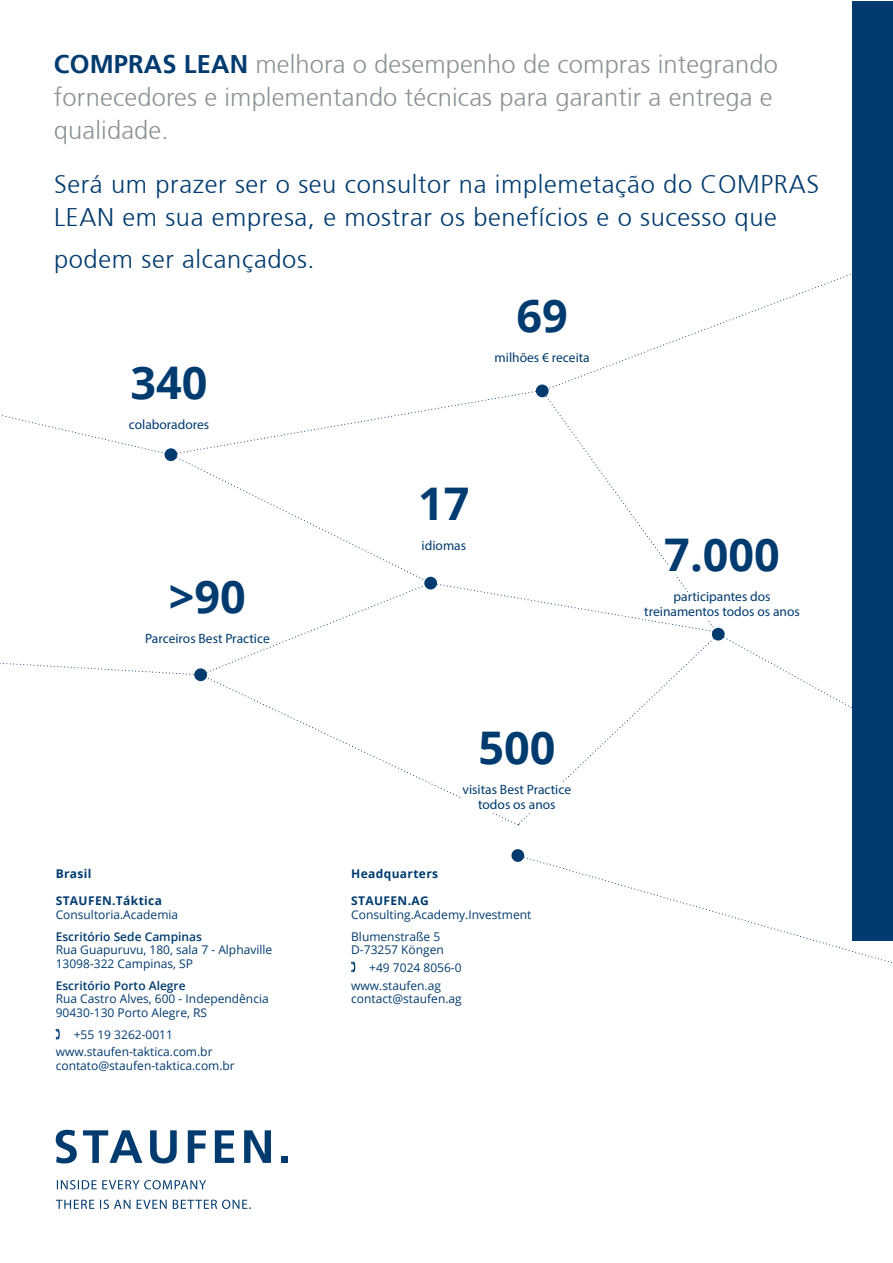
<style>
.page{position:relative;width:893px;height:1263px;background:#fff}
.page>*{position:absolute;margin:0;border:0;box-sizing:border-box;transform-origin:0 0}
.t1{font:700 45px "Open Sans";color:#003b70}
.t2{font:300 25.5px/33px "Frutiger 45";letter-spacing:.025em;color:#003b70}
.t3{font:300 25.5px/33px "Frutiger 45";letter-spacing:.005em;color:#8c9396}
.t4{font:13.5px/15px "Myriad Pro";color:#003b70;text-align:center}
.t5{font:12px/13.5px "Open Sans";color:#003b70}
.t6{font:700 12px "Open Sans";letter-spacing:.03em;color:#003b70}
.t7{font:600 12px "Open Sans";color:#003b70}
.s1{font-family:"Frutiger";font-weight:700;color:#003b70}
</style>
<div class="page">
<div style="left:852px;top:1px;width:41px;height:940px;background:#003b70"></div>
<svg style="left:351px;top:961px;width:4px;height:11px"></svg>
<svg style="left:56px;top:1029px;width:4px;height:10px"></svg>
<svg style="left:56px;top:1130px;width:21px;height:33px"></svg>
<svg style="left:83px;top:1130px;width:59px;height:33px"></svg>
<svg style="left:150px;top:1130px;width:27px;height:33px"></svg>
<svg style="left:188px;top:1130px;width:18px;height:33px"></svg>
<svg style="left:215px;top:1130px;width:19px;height:33px"></svg>
<svg style="left:244px;top:1130px;width:27px;height:33px"></svg>
<div style="left:281px;top:1156px;width:7px;height:7px;background:#003b70"></div>
<svg style="left:56px;top:1199px;width:195px;height:10px"></svg>
<svg style="left:57px;top:1180px;width:149px;height:9px"></svg>
<div style="left:511px;top:849px;width:13px;height:13px;background:#003b70;border-radius:50%"></div>
<svg style="left:518px;top:855px;width:374px;height:108px"></svg>
<svg style="left:549px;top:274px;width:302px;height:115px"></svg>
<svg style="left:536px;top:384px;width:13px;height:13px"></svg>
<svg style="left:0;top:390px;width:852px;height:435px"></svg>
<h2 class="t3" style="left:54px;top:50px;width:725px"><span class="s1">COMPRAS LEAN</span> melhora o desempenho de compras integrando fornecedores e implementando técnicas para garantir a entrega e qualidade.</h2>
<h2 class="t2" style="left:54px;top:170px;width:767px">Será um prazer ser o seu consultor na implemetação do COMPRAS<br>LEAN em sua empresa, e mostrar os benefícios e o sucesso que</h2>
<h2 class="t2" style="left:54px;top:245px;width:262px">podem ser alcançados.</h2>
<h1 class="t1" style="left:130px;top:364px;width:79px">340</h1>
<p class="t4" style="left:129px;top:417px;width:82px">colaboradores</p>
<h1 class="t1" style="left:169px;top:579px;width:79px">&gt;90</h1>
<p class="t4" style="left:145px;top:631px;width:126px">Parceiros Best Practice</p>
<p class="t6" style="left:56px;top:869px;width:37px">Brasil</p>
<p class="t6" style="left:56px;top:896px;width:108px">STAUFEN.Táktica</p>
<p class="t5" style="left:56px;top:908px;width:124px">Consultoria.Academia</p>
<p class="t7" style="left:56px;top:931px;width:148px">Escritório Sede Campinas</p>
<p class="t5" style="left:56px;top:944px;width:218px">Rua Guapuruvu, 180, sala 7 - Alphaville<br>13098-322 Campinas, SP</p>
<p class="t7" style="left:56px;top:980px;width:132px">Escritório Porto Alegre</p>
<p class="t5" style="left:56px;top:993px;width:215px">Rua Castro Alves, 600 - Independência<br>90430-130 Porto Alegre, RS</p>
<p class="t5" style="left:56px;top:1026px;width:158px;line-height:17.7px;text-indent:18px">+55 19 3262-0011 www.staufen-taktica.com.br</p>
<p class="t5" style="left:56px;top:1060px;width:181px">contato@staufen-taktica.com.br</p>
<h1 class="t1" style="left:517px;top:297px;width:53px">69</h1>
<p class="t4" style="left:495px;top:350px;width:97px">milhões € receita</p>
<h1 class="t1" style="left:418px;top:486px;width:53px">17</h1>
<p class="t4" style="left:422px;top:539px;width:46px">idiomas</p>
<h1 class="t1" style="left:478px;top:730px;width:79px">500</h1>
<p class="t4" style="left:463px;top:782px;width:110px">visitas Best Practice todos os anos</p>
<p class="t6" style="left:351px;top:869px;width:88px">Headquarters</p>
<p class="t6" style="left:351px;top:896px;width:79px">STAUFEN.AG</p>
<p class="t5" style="left:351px;top:904px;width:182px;line-height:22px">Consulting.Academy.Investment<br>Blumenstraße 5</p>
<p class="t5" style="left:351px;top:944px;width:94px">D-73257 Köngen</p>
<p class="t5" style="left:369px;top:962px;width:94px">+49 7024 8056-0</p>
<p class="t5" style="left:351px;top:979px;width:91px">www.staufen.ag</p>
<p class="t5" style="left:351px;top:993px;width:112px">contact@staufen.ag</p>
<h1 class="t1" style="left:664px;top:537px;width:117px">7.000</h1>
<p class="t4" style="left:644px;top:590px;width:157px">participantes dos treinamentos todos os anos</p>
</div>
